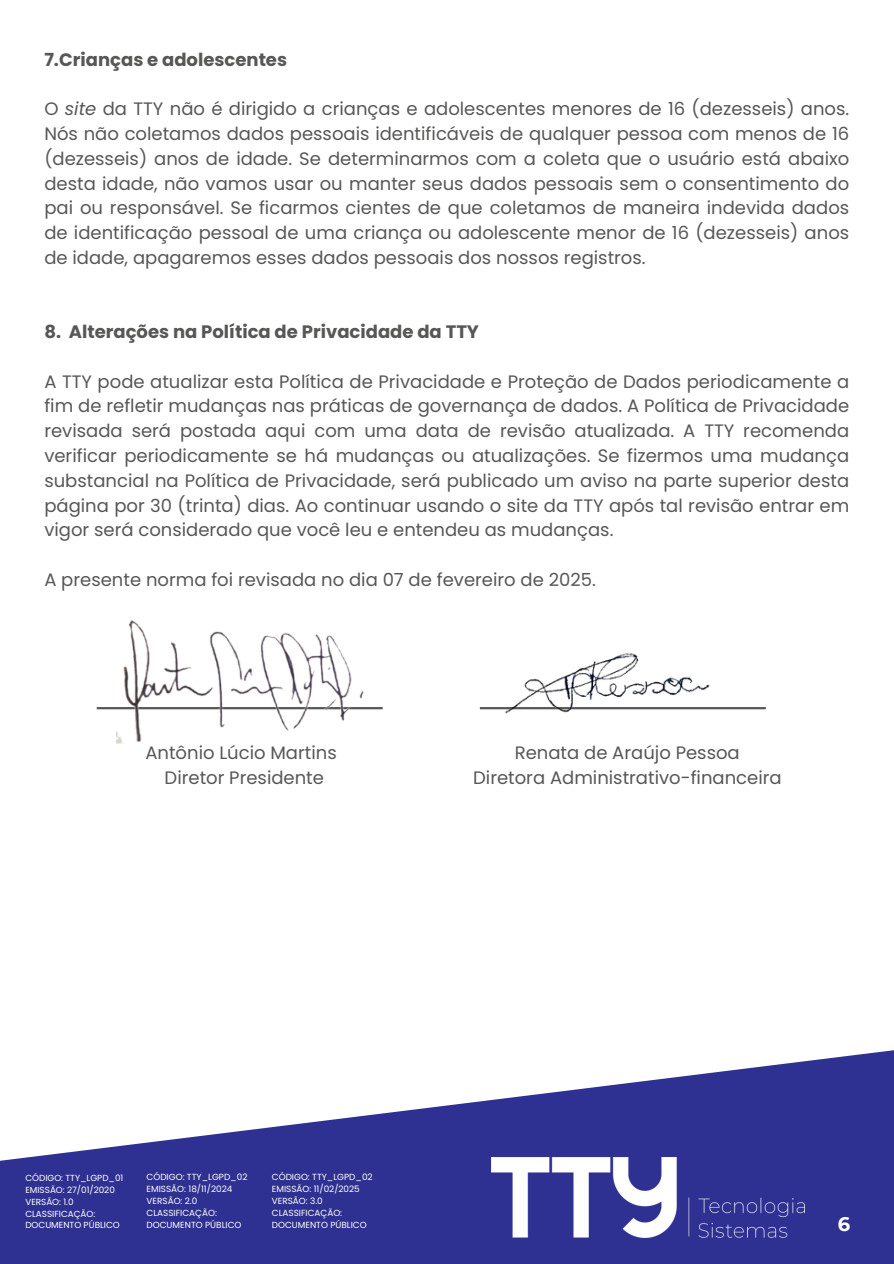
<style>
.page{position:relative;width:894px;height:1264px;background:#fff}
.page>*{position:absolute;margin:0;border:0;box-sizing:border-box;transform-origin:0 0}
.t1{font:700 19.5px "Montserrat";color:#fff}
.t2{font:18px/24.8px "Poppins";color:#575756;text-align:justify}
.t3{font:700 18px "Poppins";color:#575756}
.t4{font:8.85px "Poppins";color:#fff}
.s1{font-style:italic}
</style>
<div class="page">
<hr style="left:97px;top:707px;width:285px;height:2px;background:#575756">
<hr style="left:479px;top:707px;width:286px;height:2px;background:#575756">
<svg style="left:0;top:1050px;width:893px;height:213px;fill:#2e3191"></svg>
<img style="left:117px;top:620px;width:254px;height:124px">
<img style="left:491px;top:1157px;width:313px;height:80px">
<img style="left:479px;top:653px;width:267px;height:61px">
<h1 class="t3" style="left:44px;top:47px;width:244px">7.Crianças e adolescentes</h1>
<h2 class="t2" style="left:44px;top:97px;width:806px">O <span class="s1">site</span> da TTY não é dirigido a crianças e adolescentes menores de 16 (dezesseis) anos.<br>Nós não coletamos dados pessoais identificáveis de qualquer pessoa com menos de 16 (dezesseis) anos de idade. Se determinarmos com a coleta que o usuário está abaixo desta idade, não vamos usar ou manter seus dados pessoais sem o consentimento do pai ou responsável. Se ficarmos cientes de que coletamos de maneira indevida dados de identificação pessoal de uma criança ou adolescente menor de 16 (dezesseis) anos de idade, apagaremos esses dados pessoais dos nossos registros.</h2>
<h1 class="t3" style="left:44px;top:319px;width:436px">8. Alterações na Política de Privacidade da TTY</h1>
<h2 class="t2" style="left:44px;top:369px;width:806px">A TTY pode atualizar esta Política de Privacidade e Proteção de Dados periodicamente a fim de refletir mudanças nas práticas de governança de dados. A Política de Privacidade revisada será postada aqui com uma data de revisão atualizada. A TTY recomenda verificar periodicamente se há mudanças ou atualizações. Se fizermos uma mudança substancial na Política de Privacidade, será publicado um aviso na parte superior desta página por 30 (trinta) dias. Ao continuar usando o site da TTY após tal revisão entrar em vigor será considerado que você leu e entendeu as mudanças.</h2>
<h2 class="t2" style="left:44px;top:567px;width:553px">A presente norma foi revisada no dia 07 de fevereiro de 2025.</h2>
<h2 class="t2" style="left:145px;top:740px;width:193px">Antônio Lúcio Martins</h2>
<h2 class="t2" style="left:514px;top:740px;width:226px">Renata de Araújo Pessoa</h2>
<h2 class="t2" style="left:164px;top:765px;width:161px">Diretor Presidente</h2>
<h2 class="t2" style="left:473px;top:765px;width:310px">Diretora Administrativo-financeira</h2>
<p class="t4" style="left:272px;top:1171px;width:102px">CÓDIGO: TTY_LGPD_02</p>
<p class="t4" style="left:272px;top:1182px;width:89px">EMISSÃO: 11/02/2025</p>
<p class="t4" style="left:272px;top:1194px;width:52px">VERSÃO: 3.0</p>
<p class="t4" style="left:272px;top:1206px;width:72px">CLASSIFICAÇÃO:</p>
<p class="t4" style="left:272px;top:1218px;width:96px">DOCUMENTO PÚBLICO</p>
<p class="t4" style="left:146px;top:1171px;width:102px">CÓDIGO: TTY_LGPD_02</p>
<p class="t4" style="left:146px;top:1182px;width:87px">EMISSÃO: 18/11/2024</p>
<p class="t4" style="left:146px;top:1194px;width:52px">VERSÃO: 2.0</p>
<p class="t4" style="left:146px;top:1206px;width:72px">CLASSIFICAÇÃO:</p>
<p class="t4" style="left:146px;top:1218px;width:96px">DOCUMENTO PÚBLICO</p>
<p class="t4" style="left:25px;top:1171px;width:100px">CÓDIGO: TTY_LGPD_01</p>
<p class="t4" style="left:25px;top:1183px;width:91px">EMISSÃO: 27/01/2020</p>
<p class="t4" style="left:25px;top:1195px;width:50px">VERSÃO: 1.0</p>
<p class="t4" style="left:25px;top:1207px;width:71px">CLASSIFICAÇÃO:</p>
<p class="t4" style="left:25px;top:1218px;width:96px">DOCUMENTO PÚBLICO</p>
<p class="t1" style="left:837px;top:1212px;width:14px">6</p>
</div>
